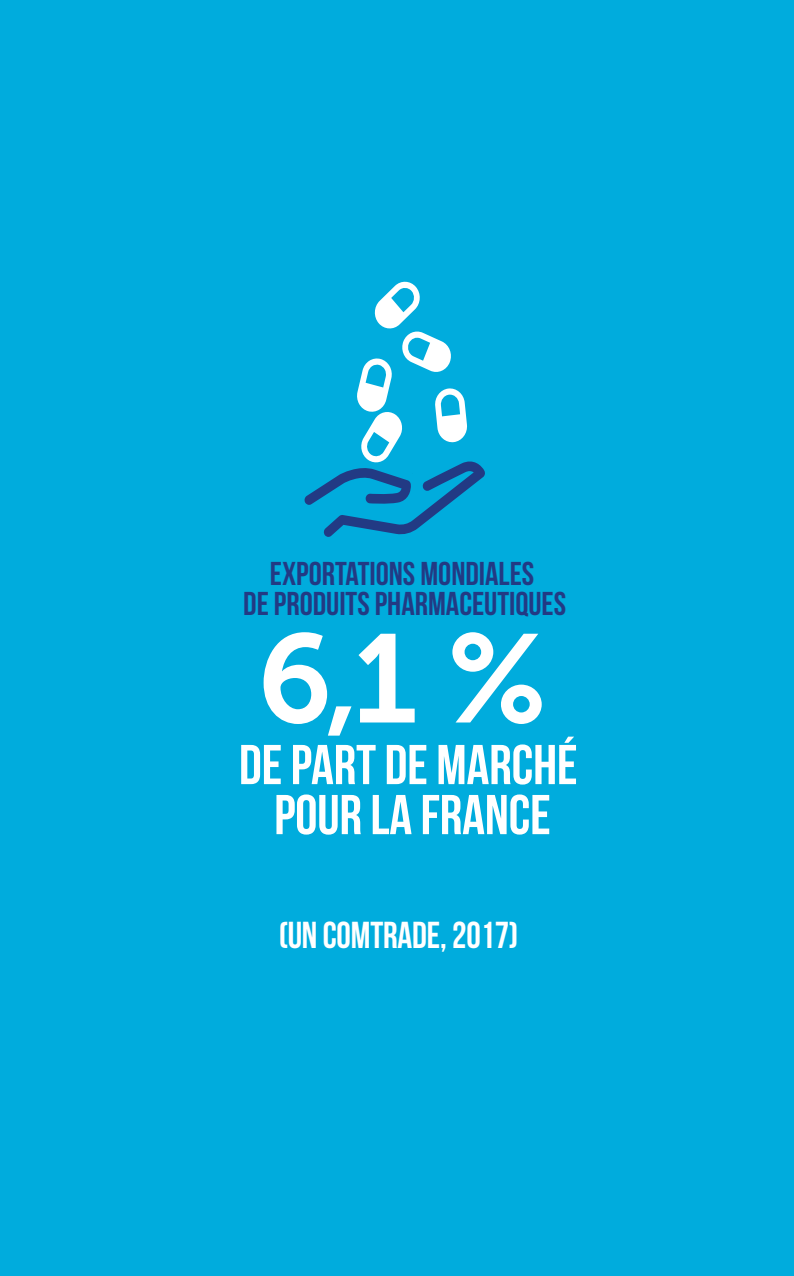
<style>
.page{position:relative;width:794px;height:1276px;background:#00acdd}
.page>*{position:absolute;margin:0;border:0;box-sizing:border-box;transform-origin:0 0}
.t1{font:125px "Museo 700";color:#fff}
.t2{font:56px/50px "Bebas Neue";color:#fff;text-align:center}
.Titre_point{font:37.5px "Bebas Neue";letter-spacing:-.005em;color:#fff}
.t3{font:33px/30px "Bebas Neue";color:#223a84;text-align:center}
</style>
<div class="page">
<svg style="left:304px;top:281px;width:181px;height:256px"></svg>
<p class="t3" style="left:243px;top:558px;width:324px">EXPORTATIONS MONDIALES<br>DE PRODUITS PHARMACEUTIQUES</p>
<p class="t1" style="left:259px;top:610px;width:291px">6,1 %</p>
<p class="t2" style="left:239px;top:739px;width:340px">DE PART DE MARCHÉ<br>POUR LA FRANCE</p>
<p class="Titre_point" style="left:279px;top:914px;width:241px">(UN COMTRADE, 2017)</p>
</div>
